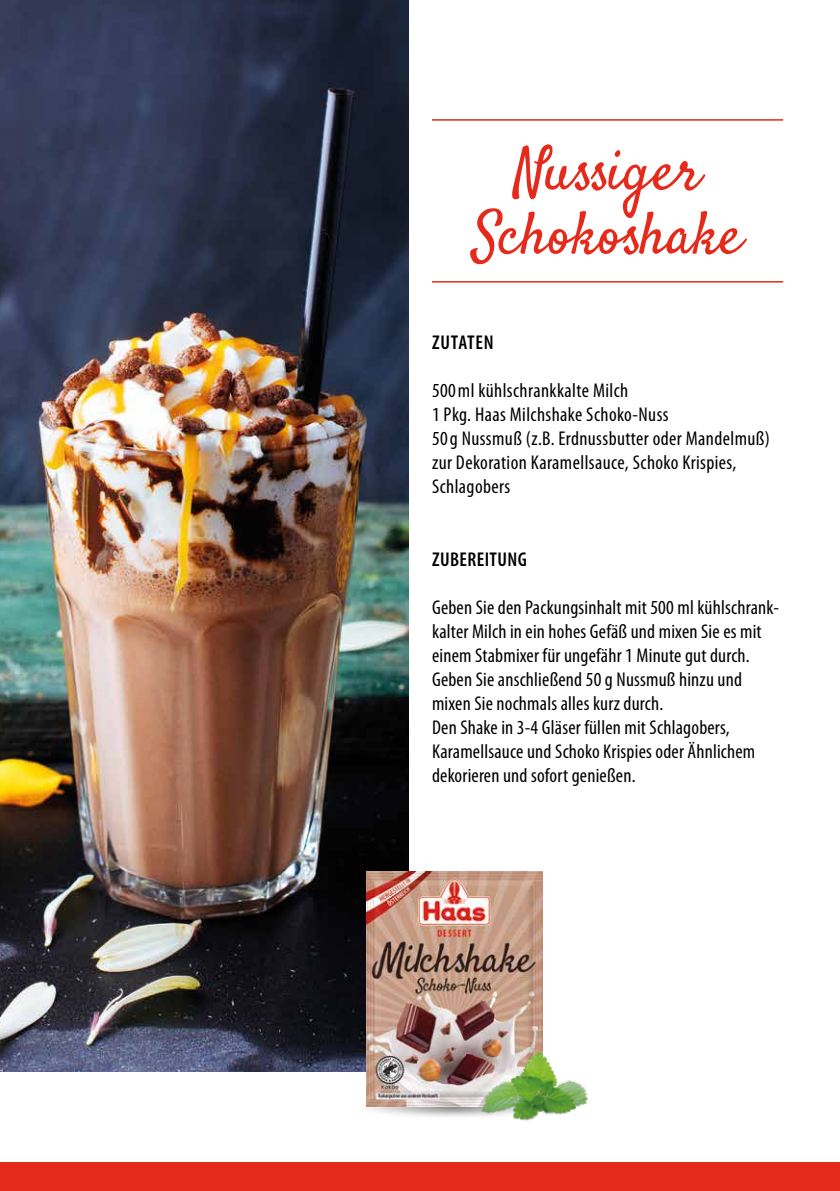
<style>
.page{position:relative;width:840px;height:1191px;background:#fff}
.page>*{position:absolute;margin:0;border:0;box-sizing:border-box;transform-origin:0 0}
.t1{font:60px/64px "Satisfy Pro";letter-spacing:-.005em;color:#e52a1b;text-align:center}
.t2{font:condensed 20px/24px "Myriad Pro";letter-spacing:.01em;color:#000}
.t3{font:600 condensed 20px "Myriad Pro";letter-spacing:.02em;color:#000}
.t4{font:600 condensed 20px "Myriad Pro";letter-spacing:.04em;color:#000}
</style>
<div class="page">
<hr style="left:432px;top:119px;width:350px;height:2px;background:#e52a1b">
<hr style="left:432px;top:281px;width:350px;height:1px;background:#e52a1b">
<img style="left:0;top:0;width:408px;height:1071px">
<img style="left:331px;top:1071px;width:139px;height:46px">
<img style="left:366px;top:872px;width:176px;height:234px">
<img style="left:470px;top:1045px;width:118px;height:76px">
<div style="left:0;top:1162px;width:839px;height:29px;background:#e52a1b"></div>
<h1 class="t1" style="left:472px;top:143px;width:271px">Nussiger<br>Schokoshake</h1>
<p class="t4" style="left:432px;top:332px;width:63px">ZUTATEN</p>
<p class="t2" style="left:432px;top:378px;width:339px">500 ml kühlschrankkalte Milch<br>1 Pkg. Haas Milchshake Schoko-Nuss<br>50 g Nussmuß (z.B. Erdnussbutter oder Mandelmuß) zur Dekoration Karamellsauce, Schoko Krispies, Schlagobers</p>
<p class="t3" style="left:432px;top:548px;width:96px">ZUBEREITUNG</p>
<p class="t2" style="left:432px;top:594px;width:348px">Geben Sie den Packungsinhalt mit 500 ml kühlschrank&shy;kalter Milch in ein hohes Gefäß und mixen Sie es mit einem Stabmixer für ungefähr 1 Minute gut durch.<br>Geben Sie anschließend 50 g Nussmuß hinzu und mixen Sie nochmals alles kurz durch.<br>Den Shake in 3-4 Gläser füllen mit Schlagobers, Karamellsauce und Schoko Krispies oder Ähnlichem dekorieren und sofort genießen.</p>
</div>
